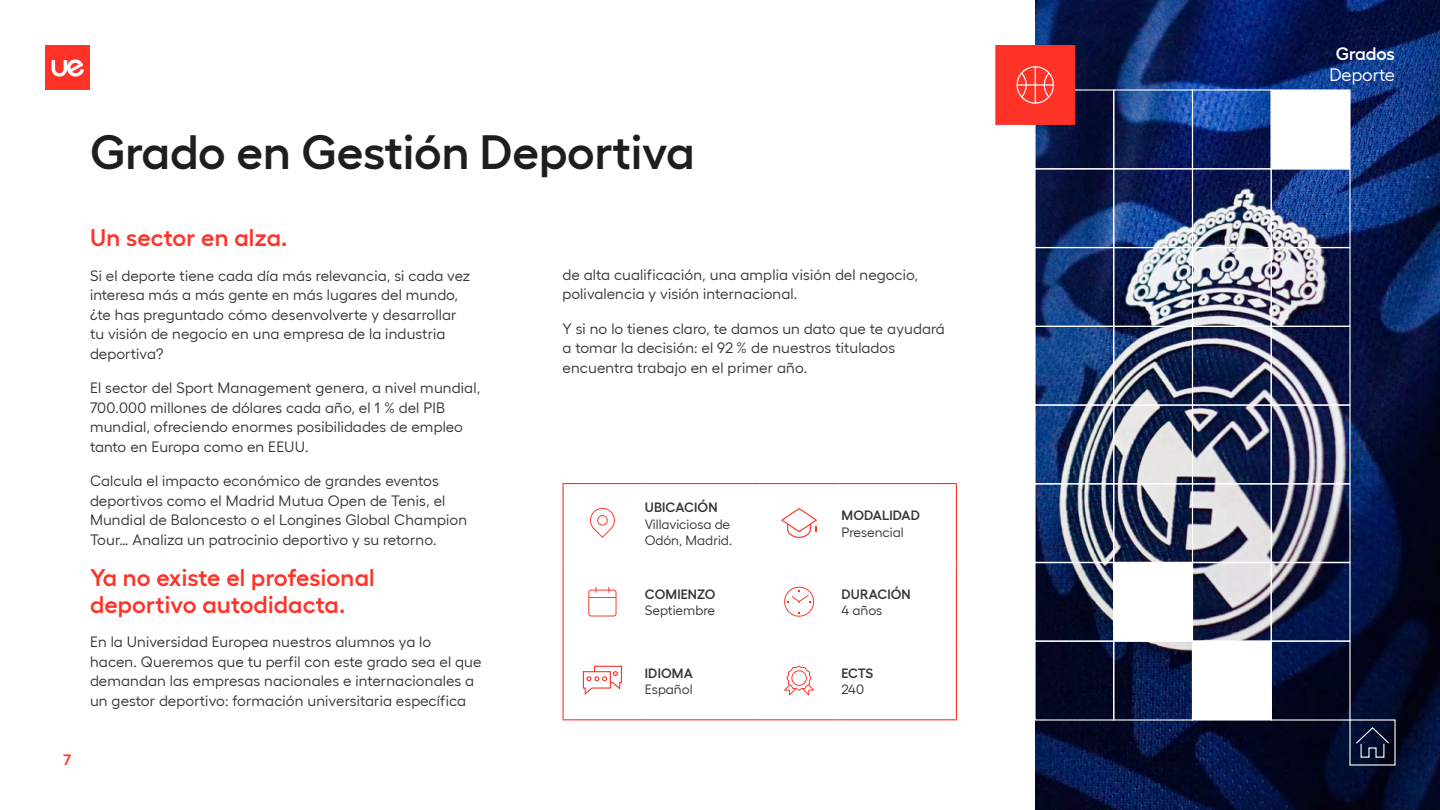
<style>
.page{position:relative;width:1440px;height:810px;background:#fff}
.page>*{position:absolute;margin:0;border:0;box-sizing:border-box;transform-origin:0 0}
.t1{font:600 48px "Hellix";color:#1e1e1e}
.t2{font:600 24px/26.4px "Hellix";letter-spacing:.01em;color:#ff3228}
.t3{font:18px "Hellix";letter-spacing:-.005em;color:#fff}
.t4{font:600 18px "Hellix";letter-spacing:-.005em;color:#fff}
.t5{font:15px/19.5px "Hellix";letter-spacing:.01em;color:#353535}
.t6{font:600 15px "Hellix";color:#ff3228}
.t7{font:13.5px/16.2px "Hellix";color:#353535}
.t8{font:600 13.5px "Hellix";letter-spacing:.01em;color:#353535}
</style>
<div class="page">
<div style="left:45px;top:45px;width:45px;height:45px;background:#ff3228"></div>
<svg style="left:52px;top:59px;width:32px;height:18px"></svg>
<img style="left:1035px;top:0;width:405px;height:810px">
<div style="left:1192px;top:168px;width:80px;height:80px;border:1px solid #fff"></div>
<div style="left:1271px;top:483px;width:80px;height:80px;border:1px solid #fff"></div>
<div style="left:1271px;top:168px;width:80px;height:80px;border:1px solid #fff"></div>
<div style="left:1271px;top:562px;width:80px;height:80px;border:1px solid #fff"></div>
<div style="left:1271px;top:404px;width:80px;height:80px;border:1px solid #fff"></div>
<div style="left:1271px;top:247px;width:80px;height:80px;border:1px solid #fff"></div>
<div style="left:1271px;top:89px;width:80px;height:80px;background:#fff;border:1px solid #fff"></div>
<div style="left:1113px;top:483px;width:80px;height:80px;border:1px solid #fff"></div>
<div style="left:1113px;top:326px;width:80px;height:80px;border:1px solid #fff"></div>
<div style="left:1113px;top:168px;width:80px;height:80px;border:1px solid #fff"></div>
<div style="left:1113px;top:562px;width:80px;height:80px;background:#fff"></div>
<div style="left:1113px;top:404px;width:80px;height:80px;border:1px solid #fff"></div>
<div style="left:1113px;top:247px;width:80px;height:80px;border:1px solid #fff"></div>
<div style="left:1113px;top:89px;width:80px;height:80px;border:1px solid #fff"></div>
<div style="left:1192px;top:641px;width:80px;height:80px;background:#fff;border:1px solid #fff"></div>
<div style="left:1192px;top:483px;width:80px;height:80px;border:1px solid #fff"></div>
<div style="left:1192px;top:326px;width:80px;height:80px;border:1px solid #fff"></div>
<div style="left:1192px;top:562px;width:80px;height:80px;border:1px solid #fff"></div>
<div style="left:1192px;top:404px;width:80px;height:80px;border:1px solid #fff"></div>
<div style="left:1192px;top:247px;width:80px;height:80px;border:1px solid #fff"></div>
<div style="left:1192px;top:89px;width:80px;height:80px;border:1px solid #fff"></div>
<div style="left:1034px;top:641px;width:80px;height:80px;border:1px solid #fff"></div>
<div style="left:1034px;top:483px;width:80px;height:80px;border:1px solid #fff"></div>
<div style="left:1034px;top:326px;width:80px;height:80px;border:1px solid #fff"></div>
<div style="left:1034px;top:168px;width:80px;height:80px;border:1px solid #fff"></div>
<div style="left:1034px;top:562px;width:80px;height:80px;border:1px solid #fff"></div>
<div style="left:1034px;top:404px;width:80px;height:80px;border:1px solid #fff"></div>
<div style="left:1034px;top:247px;width:80px;height:80px;border:1px solid #fff"></div>
<div style="left:1034px;top:89px;width:80px;height:80px;border:1px solid #fff"></div>
<div style="left:995px;top:45px;width:80px;height:80px;background:#ff3228;border:1px solid #ff3228"></div>
<svg style="left:1017px;top:66px;width:37px;height:38px"></svg>
<hr style="left:562px;top:483px;width:80px;height:1px;background:#ff3228">
<hr style="left:562px;top:484px;width:2px;height:78px;background:#ff3228">
<hr style="left:642px;top:483px;width:118px;height:1px;background:#ff3228">
<hr style="left:760px;top:483px;width:78px;height:1px;background:#ff3228">
<hr style="left:838px;top:483px;width:119px;height:1px;background:#ff3228">
<hr style="left:956px;top:484px;width:1px;height:78px;background:#ff3228">
<hr style="left:562px;top:562px;width:2px;height:79px;background:#ff3228">
<hr style="left:956px;top:562px;width:1px;height:79px;background:#ff3228">
<hr style="left:562px;top:641px;width:2px;height:78px;background:#ff3228">
<hr style="left:956px;top:641px;width:1px;height:78px;background:#ff3228">
<hr style="left:562px;top:719px;width:80px;height:1px;background:#ff3228">
<hr style="left:642px;top:719px;width:118px;height:1px;background:#ff3228">
<hr style="left:760px;top:719px;width:78px;height:1px;background:#ff3228">
<hr style="left:838px;top:719px;width:119px;height:1px;background:#ff3228">
<svg style="left:590px;top:508px;width:25px;height:30px"></svg>
<svg style="left:781px;top:508px;width:36px;height:30px"></svg>
<svg style="left:588px;top:587px;width:29px;height:29px"></svg>
<svg style="left:784px;top:587px;width:30px;height:30px"></svg>
<svg style="left:582px;top:665px;width:40px;height:30px"></svg>
<svg style="left:784px;top:665px;width:30px;height:30px"></svg>
<svg style="left:1349px;top:719px;width:47px;height:47px;background:#282f49"></svg>
<h1 class="t1" style="left:90px;top:114px;width:606px">Grado en Gestión Deportiva</h1>
<p class="t6" style="left:64px;top:748px;width:9px">7</p>
<h2 class="t2" style="left:90px;top:222px;width:199px">Un sector en alza.</h2>
<p class="t5" style="left:90px;top:264px;width:382px">Si el deporte tiene cada día más relevancia, si cada vez interesa más a más gente en más lugares del mundo, ¿te has preguntado cómo desenvolverte y desarrollar tu visión de negocio en una empresa de la industria deportiva?</p>
<p class="t5" style="left:90px;top:377px;width:392px">El sector del Sport Management genera, a nivel mundial, 700.000 millones de dólares cada año, el 1 % del PIB mundial, ofreciendo enormes posibilidades de empleo tanto en Europa como en EEUU.</p>
<p class="t5" style="left:90px;top:470px;width:379px">Calcula el impacto económico de grandes eventos deportivos como el Madrid Mutua Open de Tenis, el Mundial de Baloncesto o el Longines Global Champion Tour… Analiza un patrocinio deportivo y su retorno.</p>
<h2 class="t2" style="left:90px;top:562px;width:286px">Ya no existe el profesional deportivo autodidacta.</h2>
<p class="t5" style="left:90px;top:631px;width:393px">En la Universidad Europea nuestros alumnos ya lo hacen. Queremos que tu perfil con este grado sea el que demandan las empresas nacionales e internacionales a un gestor deportivo: formación universitaria específica</p>
<p class="t5" style="left:562px;top:263px;width:357px">de alta cualificación, una amplia visión del negocio, polivalencia y visión internacional.</p>
<p class="t5" style="left:562px;top:317px;width:384px">Y si no lo tienes claro, te damos un dato que te ayudará a tomar la decisión: el 92 % de nuestros titulados encuentra trabajo en el primer año.</p>
<p class="t8" style="left:645px;top:497px;width:74px">UBICACIÓN</p>
<p class="t7" style="left:645px;top:514px;width:89px">Villaviciosa de<br>Odón, Madrid.</p>
<p class="t8" style="left:645px;top:584px;width:72px">COMIENZO</p>
<p class="t7" style="left:645px;top:601px;width:72px">Septiembre</p>
<p class="t8" style="left:645px;top:663px;width:49px">IDIOMA</p>
<p class="t7" style="left:645px;top:680px;width:49px">Español</p>
<p class="t8" style="left:842px;top:505px;width:80px">MODALIDAD</p>
<p class="t7" style="left:841px;top:522px;width:64px">Presencial</p>
<p class="t8" style="left:842px;top:584px;width:71px">DURACIÓN</p>
<p class="t7" style="left:841px;top:601px;width:42px">4 años</p>
<p class="t8" style="left:842px;top:663px;width:33px">ECTS</p>
<p class="t7" style="left:841px;top:680px;width:24px">240</p>
<p class="t4" style="left:1336px;top:39px;width:61px">Grados</p>
<p class="t3" style="left:1329px;top:61px;width:67px">Deporte</p>
</div>
